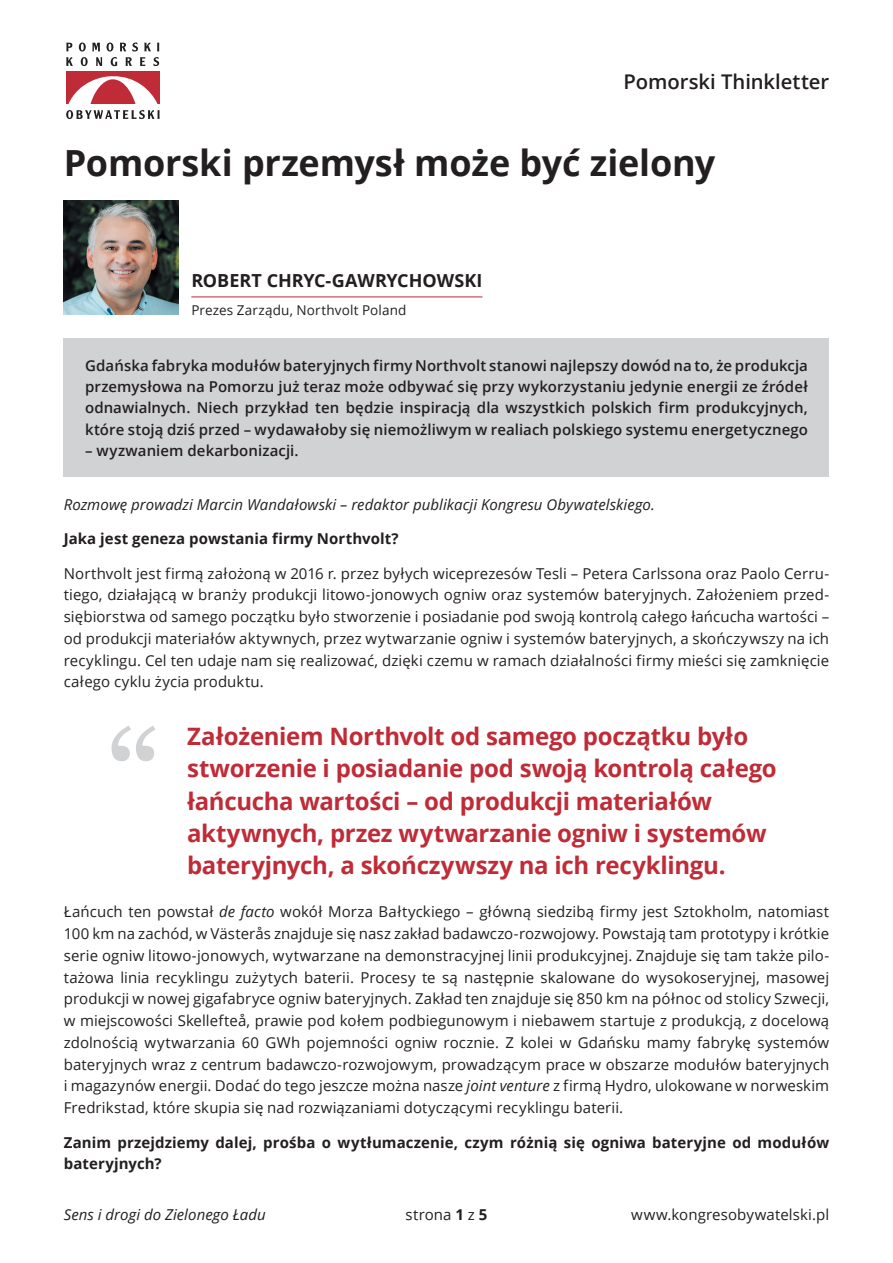
<style>
.page{position:relative;width:893px;height:1263px;background:#fff}
.page>*{position:absolute;margin:0;border:0;box-sizing:border-box;transform-origin:0 0}
.t1{font:135px "Georgia";color:#d1d2d4}
.t2{font:700 36px "Open Sans";letter-spacing:-.005em;color:#231f20}
.t3{font:700 24px/32.2px "Open Sans";letter-spacing:-.01em;color:#bf2b37}
.t4{font:600 20.25px "Open Sans";letter-spacing:-.005em;color:#231f20}
.t5{font:700 18px "Open Sans";color:#231f20}
.t6{font:15px/21.8px "Open Sans";letter-spacing:.005em;color:#231f20;text-align:justify}
.t7{font:600 15px/21px "Open Sans";letter-spacing:.005em;color:#231f20;text-align:justify}
.t8{font:700 15px/21.8px "Open Sans";letter-spacing:.005em;color:#231f20}
.t9{font:italic 15px "Open Sans";letter-spacing:.005em;color:#231f20}
.t10{font:13.5px "Open Sans";letter-spacing:.01em;color:#231f20}
.s1{font-style:italic}
.s2{font-weight:700}
</style>
<div class="page">
<div style="left:66px;top:72px;width:94px;height:32px;background:#bf2b37"></div>
<svg style="left:68px;top:76px;width:90px;height:28px"></svg>
<svg style="left:66px;top:43px;width:6px;height:8px"></svg>
<svg style="left:66px;top:57px;width:7px;height:9px"></svg>
<svg style="left:79px;top:43px;width:80px;height:23px"></svg>
<svg style="left:66px;top:110px;width:94px;height:9px"></svg>
<img style="left:64px;top:200px;width:115px;height:115px">
<hr style="left:191px;top:297px;width:291px;height:1px;background:#bf2b37">
<div style="left:64px;top:339px;width:765px;height:138px;background:#d1d2d4"></div>
<h3 class="t4" style="left:624px;top:67px;width:207px">Pomorski Thinkletter</h3>
<h2 class="t2" style="left:64px;top:138px;width:653px">Pomorski przemysł może być zielony</h2>
<p class="t5" style="left:191px;top:268px;width:293px">ROBERT CHRYC‑GAWRYCHOWSKI</p>
<p class="t10" style="left:191px;top:301px;width:217px">Prezes Zarządu, Northvolt Poland</p>
<p class="t7" style="left:85px;top:355px;width:724px">Gdańska fabryka modułów bateryjnych firmy Northvolt stanowi najlepszy dowód na to, że produkcja przemysłowa na Pomorzu już teraz może odbywać się przy wykorzystaniu jedynie energii ze źródeł odnawialnych. Niech przykład ten będzie inspiracją dla wszystkich polskich firm produkcyjnych, które stoją dziś przed – wydawałoby się niemożliwym w realiach polskiego systemu energetycznego</p>
<p class="t7" style="left:85px;top:439px;width:215px">– wyzwaniem dekarbonizacji.</p>
<p class="t9" style="left:64px;top:494px;width:593px">Rozmowę prowadzi Marcin Wandałowski – redaktor publikacji Kongresu Obywatelskiego.</p>
<p class="t8" style="left:64px;top:527px;width:336px">Jaka jest geneza powstania firmy Northvolt?</p>
<p class="t6" style="left:64px;top:562px;width:767px">Northvolt jest firmą założoną w 2016 r. przez byłych wiceprezesów Tesli – Petera Carlssona oraz Paolo Cerru&shy;tiego, działającą w branży produkcji litowo‑jonowych ogniw oraz systemów bateryjnych. Założeniem przed&shy;siębiorstwa od samego początku było stworzenie i posiadanie pod swoją kontrolą całego łańcucha wartości – od produkcji materiałów aktywnych, przez wytwarzanie ogniw i systemów bateryjnych, a skończywszy na ich recyklingu. Cel ten udaje nam się realizować, dzięki czemu w ramach działalności firmy mieści się zamknięcie całego cyklu życia produktu.</p>
<h1 class="t1" style="left:106px;top:698px;width:57px">“</h1>
<p class="t3" style="left:187px;top:720px;width:591px">Założeniem Northvolt od samego początku było stworzenie i posiadanie pod swoją kontrolą całego łańcucha wartości – od produkcji materiałów aktywnych, przez wytwarzanie ogniw i systemów bateryjnych, a skończywszy na ich recyklingu.</p>
<p class="t6" style="left:64px;top:900px;width:767px">Łańcuch ten powstał <span class="s1">de facto</span> wokół Morza Bałtyckiego – główną siedzibą firmy jest Sztokholm, natomiast 100 km na zachód, w Västerås znajduje się nasz zakład badawczo‑rozwojowy. Powstają tam prototypy i krótkie serie ogniw litowo‑jonowych, wytwarzane na demonstracyjnej linii produkcyjnej. Znajduje się tam także pilo&shy;tażowa linia recyklingu zużytych baterii. Procesy te są następnie skalowane do wysokoseryjnej, masowej produkcji w nowej gigafabryce ogniw bateryjnych. Zakład ten znajduje się 850 km na północ od stolicy Szwecji, w miejscowości Skellefteå, prawie pod kołem podbiegunowym i niebawem startuje z produkcją, z docelową zdolnością wytwarzania 60 GWh pojemności ogniw rocznie. Z kolei w Gdańsku mamy fabrykę systemów bateryjnych wraz z centrum badawczo‑rozwojowym, prowadzącym prace w obszarze modułów bateryjnych i magazynów energii. Dodać do tego jeszcze można nasze <span class="s1">joint venture</span> z firmą Hydro, ulokowane w norweskim Fredrikstad, które skupia się nad rozwiązaniami dotyczącymi recyklingu baterii.</p>
<p class="t8" style="left:64px;top:1131px;width:767px">Zanim przejdziemy dalej, prośba o wytłumaczenie, czym różnią się ogniwa bateryjne od modułów bateryjnych?</p>
<p class="t9" style="left:64px;top:1205px;width:204px">Sens i drogi do Zielonego Ładu</p>
<p class="t6" style="left:406px;top:1204px;width:83px">strona <span class="s2">1</span> z <span class="s2">5</span></p>
<p class="t6" style="left:631px;top:1204px;width:199px">www.kongresobywatelski.pl</p>
</div>
